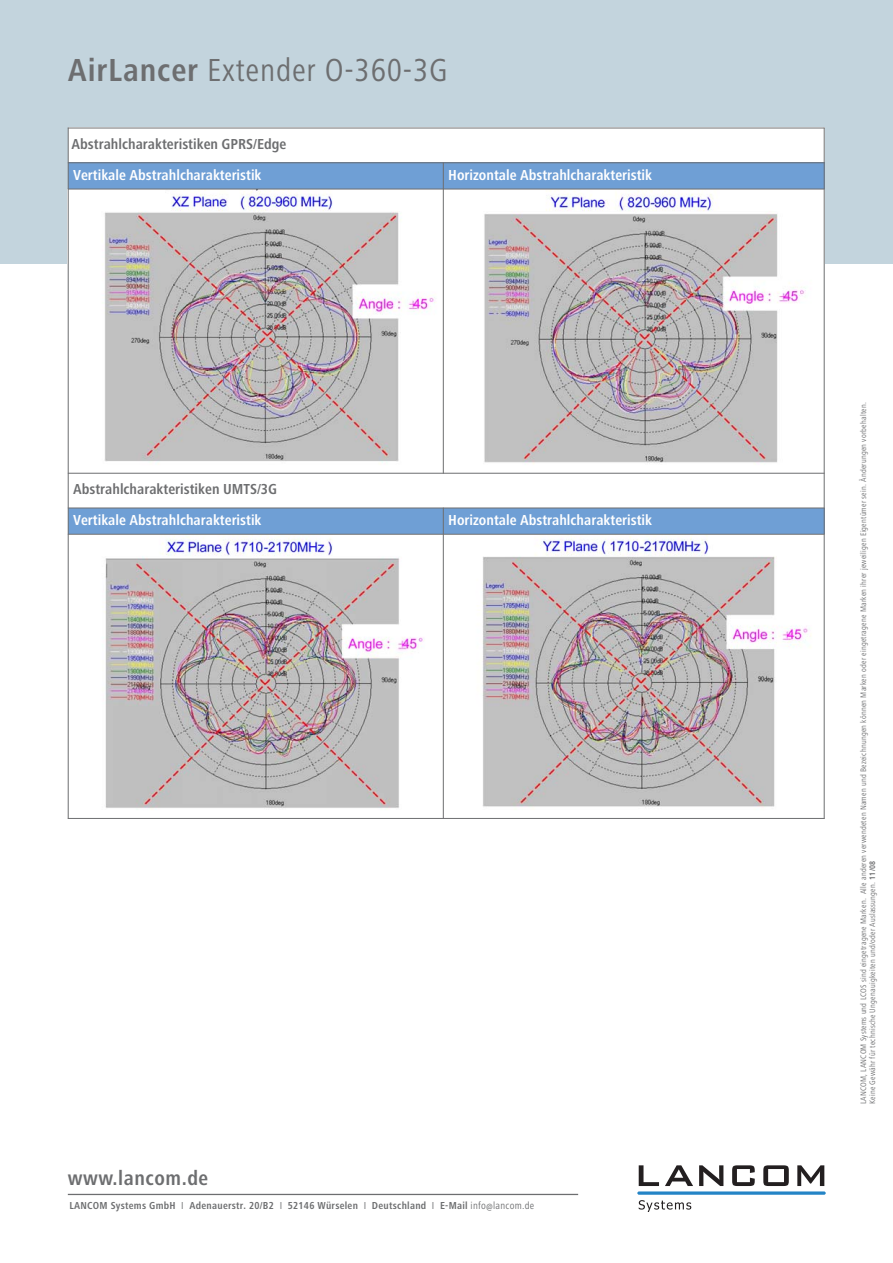
<style>
.page{position:relative;width:893px;height:1263px;background:#fff}
.page>*{position:absolute;margin:0;border:0;box-sizing:border-box;transform-origin:0 0}
.t1{font:condensed 33px "Frutiger Next LT";letter-spacing:.025em;color:#6d6e70}
.t2{font:700 condensed 21px "Frutiger Next LT";letter-spacing:.025em;color:#6d6e70}
.t3{font:700 condensed 15px "Frutiger Next LT";color:#fff}
.t4{font:700 condensed 15px "Frutiger Next LT";color:#6d6e70}
.t5{font:700 condensed 10.5px "Frutiger Next LT";letter-spacing:.025em;color:#6d6e70}
.t6{font:condensed 8.25px/9px "Frutiger Next LT";letter-spacing:.025em;color:#6d6e70}
.s1{font-weight:700}
.s2{font-weight:400}
</style>
<div class="page">
<div style="left:0;top:0;width:893px;height:264px;background:#c3d4dd"></div>
<hr style="left:68px;top:1194px;width:510px;height:1px;background:#6d6e70">
<svg style="left:639px;top:1165px;width:20px;height:21px"></svg>
<svg style="left:665px;top:1165px;width:28px;height:21px"></svg>
<svg style="left:699px;top:1165px;width:24px;height:21px"></svg>
<svg style="left:732px;top:1165px;width:23px;height:21px"></svg>
<svg style="left:763px;top:1165px;width:26px;height:21px"></svg>
<svg style="left:797px;top:1165px;width:27px;height:21px"></svg>
<svg style="left:639px;top:1200px;width:52px;height:12px"></svg>
<svg style="left:637px;top:1191px;width:189px;height:4px"></svg>
<div style="left:68px;top:128px;width:756px;height:35px;background:#fff"></div>
<div style="left:68px;top:163px;width:375px;height:26px;background:#6f9fd5"></div>
<div style="left:443px;top:163px;width:381px;height:26px;background:#6f9fd5"></div>
<img style="left:69px;top:190px;width:374px;height:283px">
<img style="left:444px;top:190px;width:380px;height:283px">
<div style="left:68px;top:508px;width:375px;height:26px;background:#6f9fd5"></div>
<div style="left:443px;top:508px;width:381px;height:26px;background:#6f9fd5"></div>
<img style="left:105px;top:535px;width:338px;height:283px">
<img style="left:482px;top:535px;width:342px;height:283px">
<hr style="left:68px;top:128px;width:1px;height:691px;background:#6d6e70">
<hr style="left:443px;top:162px;width:1px;height:312px;background:#6d6e70">
<hr style="left:443px;top:508px;width:1px;height:311px;background:#6d6e70">
<hr style="left:824px;top:128px;width:1px;height:691px;background:#6d6e70">
<hr style="left:68px;top:128px;width:756px;height:1px;background:#6d6e70">
<hr style="left:68px;top:162px;width:756px;height:1px;background:#6d6e70">
<hr style="left:68px;top:189px;width:756px;height:1px;background:#6d6e70">
<hr style="left:68px;top:473px;width:756px;height:1px;background:#6d6e70">
<hr style="left:68px;top:508px;width:756px;height:1px;background:#6d6e70">
<hr style="left:68px;top:534px;width:756px;height:1px;background:#6d6e70">
<hr style="left:68px;top:818px;width:756px;height:1px;background:#6d6e70">
<h1 class="t1" style="left:68px;top:58px;width:381px"><span class="s1">AirLancer</span> Extender O-360-3G</h1>
<h3 class="t4" style="left:72px;top:138px;width:216px">Abstrahlcharakteristiken GPRS/Edge</h3>
<h3 class="t3" style="left:73px;top:169px;width:190px">Vertikale Abstrahlcharakteristik</h3>
<h3 class="t3" style="left:448px;top:169px;width:205px">Horizontale Abstrahlcharakteristik</h3>
<h3 class="t4" style="left:73px;top:484px;width:205px">Abstrahlcharakteristiken UMTS/3G</h3>
<h3 class="t3" style="left:73px;top:514px;width:190px">Vertikale Abstrahlcharakteristik</h3>
<h3 class="t3" style="left:448px;top:514px;width:205px">Horizontale Abstrahlcharakteristik</h3>
<h2 class="t2" style="left:68px;top:1169px;width:142px">www.lancom.de</h2>
<p class="t5" style="left:69px;top:1201px;width:466px">LANCOM Systems GmbH <span class="s2">I</span> Adenauerstr. 20/B2 <span class="s2">I</span> 52146 Würselen <span class="s2">I</span> Deutschland <span class="s2">I</span> E-Mail <span class="s2">info@lancom.de</span></p>
<p class="t6" style="left:860px;top:1104px;width:703px;rotate:-90deg">LANCOM, LANCOM Systems und LCOS sind eingetragene Marken. Alle anderen verwendeten Namen und Bezeichnungen können Marken oder eingetragene Marken ihrer jeweiligen Eigentümer sein. Änderungen vorbehalten.<br>Keine Gewähr für technische Ungenauigkeiten und/oder Auslassungen. <span class="s1">11/08</span></p>
</div>
